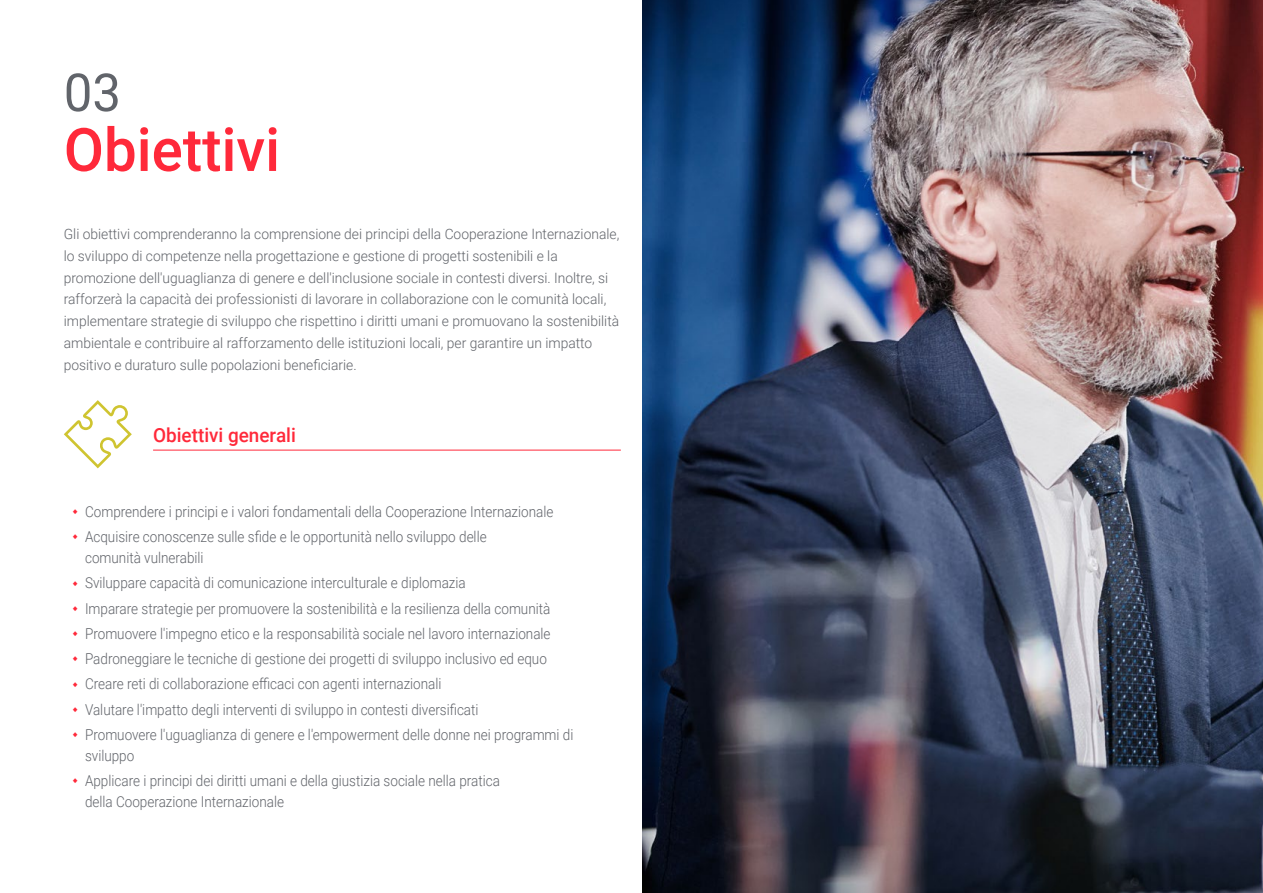
<style>
.page{position:relative;width:1263px;height:893px;background:#fff}
.page>*{position:absolute;margin:0;border:0;box-sizing:border-box;transform-origin:0 0}
.t1{font:500 60px "Roboto";color:#ff293a}
.t2{font:52.5px "Roboto";color:#61646a}
.t3{font:500 19.5px "Roboto";color:#ff293a}
.t4{font:300 15px/25.2px "Roboto";color:#61646a;scale:.9 1}
.t5{font:300 14.25px/21.8px "Roboto";color:#61646a}
</style>
<div class="page">
<img style="left:642px;top:0;width:621px;height:893px">
<hr style="left:153px;top:450px;width:468px;height:1px;background:#ff293a">
<svg style="left:64px;top:400px;width:68px;height:68px"></svg>
<h2 class="t2" style="left:64px;top:56px;width:59px">03</h2>
<h1 class="t1" style="left:64px;top:108px;width:218px">Obiettivi</h1>
<p class="t5" style="left:64px;top:223px;width:557px">Gli obiettivi comprenderanno la comprensione dei principi della Cooperazione Internazionale, lo sviluppo di competenze nella progettazione e gestione di progetti sostenibili e la promozione dell'uguaglianza di genere e dell'inclusione sociale in contesti diversi. Inoltre, si rafforzerà la capacità dei professionisti di lavorare in collaborazione con le comunità locali, implementare strategie di sviluppo che rispettino i diritti umani e promuovano la sostenibilità ambientale e contribuire al rafforzamento delle istituzioni locali, per garantire un impatto positivo e duraturo sulle popolazioni beneficiarie.</p>
<h3 class="t3" style="left:153px;top:421px;width:144px">Obiettivi generali</h3>
<p class="t4" style="left:85px;top:498px;width:522px">Comprendere i principi e i valori fondamentali della Cooperazione Internazionale<br>Acquisire conoscenze sulle sfide e le opportunità nello sviluppo delle</p>
<p class="t4" style="left:85px;top:545px;width:544px">comunità vulnerabili<br>Sviluppare capacità di comunicazione interculturale e diplomazia<br>Imparare strategie per promuovere la sostenibilità e la resilienza della comunità Promuovere l'impegno etico e la responsabilità sociale nel lavoro internazionale Padroneggiare le tecniche di gestione dei progetti di sviluppo inclusivo ed equo Creare reti di collaborazione efficaci con agenti internazionali<br>Valutare l'impatto degli interventi di sviluppo in contesti diversificati<br>Promuovere l'uguaglianza di genere e l'empowerment delle donne nei programmi di</p>
<p class="t4" style="left:85px;top:742px;width:463px">sviluppo<br>Applicare i principi dei diritti umani e della giustizia sociale nella pratica</p>
<p class="t4" style="left:85px;top:789px;width:223px">della Cooperazione Internazionale</p>
</div>
